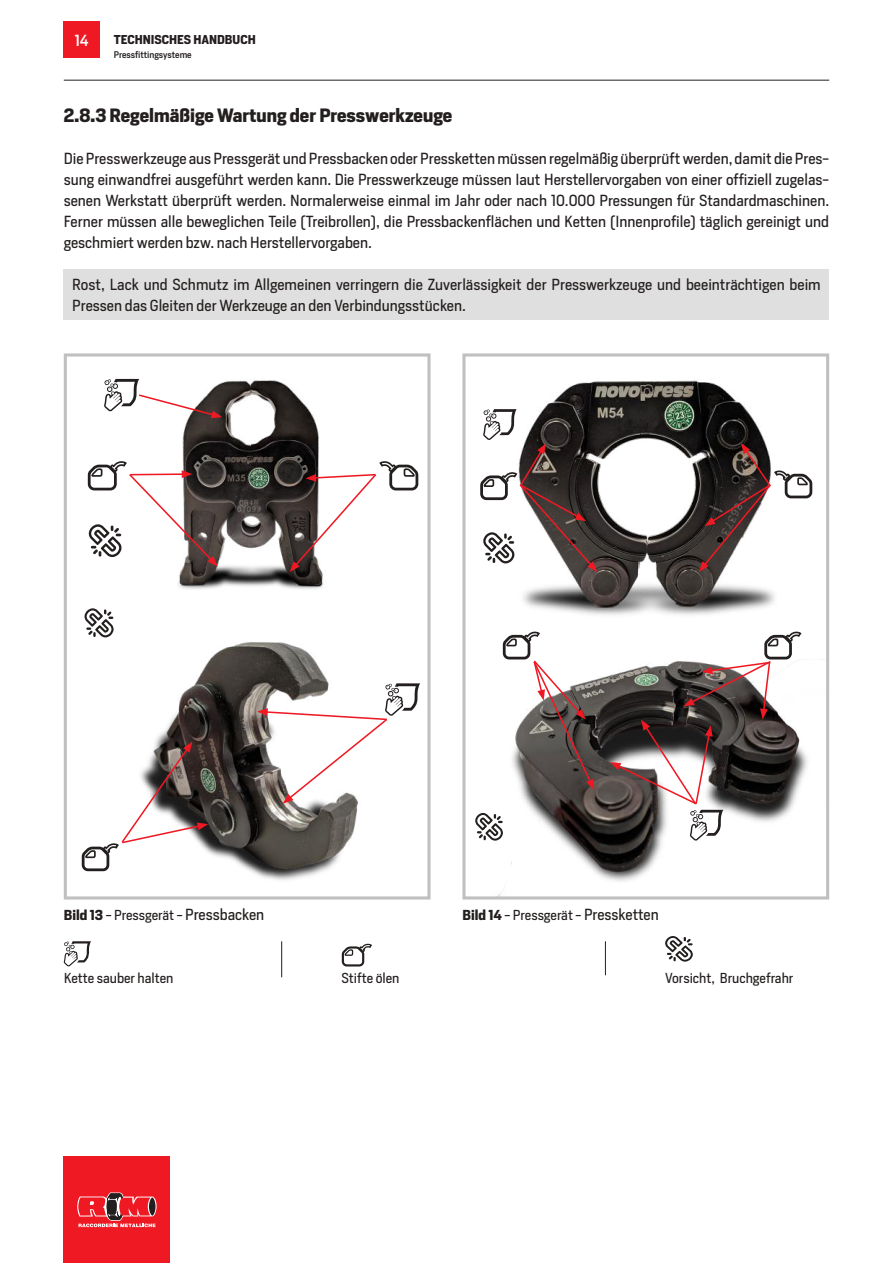
<style>
.page{position:relative;width:893px;height:1263px;background:#fff}
.page>*{position:absolute;margin:0;border:0;box-sizing:border-box;transform-origin:0 0}
.t1{font:700 18px "Heron Sans";color:#241f1f}
.t2{font:15px/21px "Heron Sans";color:#241f1f;text-align:justify}
.t3{font:500 15px "Heron Sans";color:#fff}
.t4{font:13.5px "Heron Sans";color:#241f1f}
.t5{font:700 12px "Heron Sans";color:#241f1f}
.t6{font:500 9px "Heron Sans";color:#241f1f}
.s1{font-weight:700}
.s2{font-size:15px}
</style>
<div class="page">
<hr style="left:64px;top:80px;width:765px;height:1px;background:#241f1f">
<div style="left:64px;top:1157px;width:106px;height:106px;background:#ef1923"></div>
<svg style="left:77px;top:1192px;width:80px;height:35px"></svg>
<div style="left:64px;top:22px;width:36px;height:36px;background:#ef1923"></div>
<div style="left:64px;top:269px;width:765px;height:51px;background:#e0dfdf"></div>
<svg style="left:64px;top:941px;width:27px;height:26px"></svg>
<svg style="left:341px;top:943px;width:31px;height:24px"></svg>
<hr style="left:281px;top:941px;width:1px;height:36px;background:#241f1f">
<svg style="left:665px;top:936px;width:28px;height:26px"></svg>
<hr style="left:605px;top:941px;width:1px;height:34px;background:#241f1f">
<img style="left:155px;top:642px;width:203px;height:239px">
<div style="left:64px;top:353px;width:367px;height:546px;border:3px solid #c0bfc1"></div>
<img style="left:499px;top:659px;width:324px;height:236px">
<div style="left:462px;top:353px;width:367px;height:546px;border:3px solid #c0bfc1"></div>
<svg style="left:475px;top:813px;width:28px;height:28px"></svg>
<svg style="left:84px;top:608px;width:30px;height:29px"></svg>
<img style="left:178px;top:380px;width:146px;height:209px">
<img style="left:523px;top:380px;width:252px;height:235px">
<svg style="left:257px;top:683px;width:163px;height:121px"></svg>
<svg style="left:480px;top:409px;width:117px;height:163px"></svg>
<svg style="left:87px;top:460px;width:131px;height:106px"></svg>
<svg style="left:290px;top:460px;width:129px;height:112px"></svg>
<svg style="left:699px;top:443px;width:114px;height:129px"></svg>
<svg style="left:610px;top:631px;width:193px;height:210px"></svg>
<svg style="left:501px;top:631px;width:93px;height:159px"></svg>
<svg style="left:81px;top:742px;width:127px;height:130px"></svg>
<svg style="left:104px;top:379px;width:118px;height:39px"></svg>
<p class="t3" style="left:75px;top:31px;width:15px">14</p>
<p class="t5" style="left:114px;top:31px;width:144px">TECHNISCHES HANDBUCH</p>
<p class="t6" style="left:114px;top:49px;width:79px">Pressfittingsysteme</p>
<p class="t1" style="left:64px;top:104px;width:390px">2.8.3 Regelmäßige Wartung der Presswerkzeuge</p>
<p class="t2" style="left:64px;top:148px;width:767px">Die Presswerkzeuge aus Pressgerät und Pressbacken oder Pressketten müssen regelmäßig überprüft werden, damit die Pres&shy;sung einwandfrei ausgeführt werden kann. Die Presswerkzeuge müssen Iaut Herstellervorgaben von einer offiziell zugelas&shy;senen Werkstatt überprüft werden. Normalerweise einmal im Jahr oder nach 10.000 Pressungen für Standardmaschinen.<br>Ferner müssen alle beweglichen Teile (Treibrollen), die Pressbackenflächen und Ketten (Innenprofile) täglich gereinigt und geschmiert werden bzw. nach Herstellervorgaben.</p>
<p class="t2" style="left:72px;top:274px;width:750px">Rost, Lack und Schmutz im Allgemeinen verringern die Zuverlässigkeit der Presswerkzeuge und beeinträchtigen beim<br>Pressen das Gleiten der Werkzeuge an den Verbindungsstücken.</p>
<p class="t4" style="left:64px;top:907px;width:202px"><span class="s1">Bild 13</span> - Pressgerät - <span class="s2">Pressbacken</span></p>
<p class="t4" style="left:462px;top:907px;width:198px"><span class="s1">Bild 14</span> - Pressgerät - <span class="s2">Pressketten</span></p>
<p class="t4" style="left:64px;top:970px;width:111px">Kette sauber halten</p>
<p class="t4" style="left:341px;top:970px;width:60px">Stifte ölen</p>
<p class="t4" style="left:665px;top:970px;width:130px">Vorsicht, Bruchgefrahr</p>
</div>
